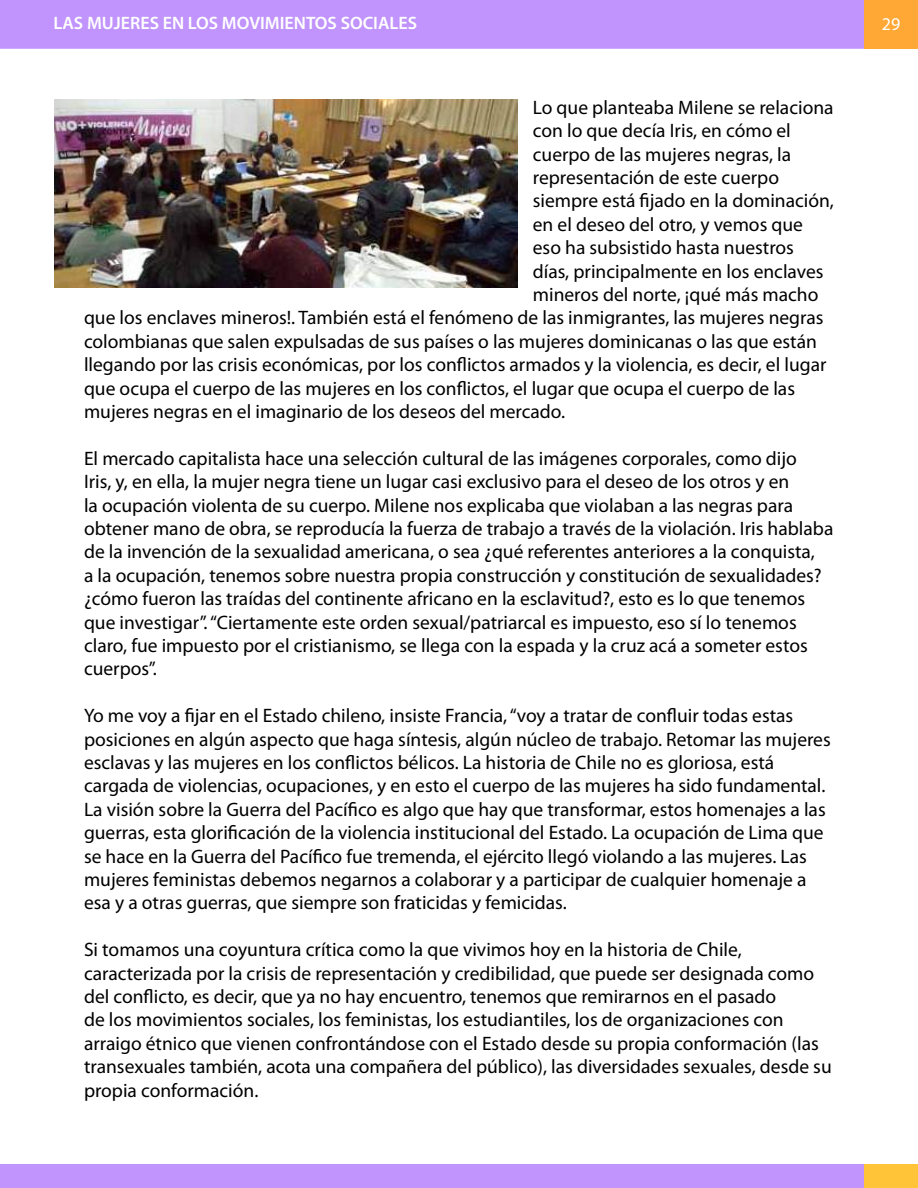
<style>
.page{position:relative;width:918px;height:1188px;background:#fff}
.page>*{position:absolute;margin:0;border:0;box-sizing:border-box;transform-origin:0 0}
.t1{font:19.5px/23.4px "Myriad Pro";color:#000}
.t2{font:600 18px "Myriad Pro";color:#fff}
.t3{font:18px "Myriad Pro";color:#fff}
</style>
<div class="page">
<div style="left:0;top:0;width:864px;height:49px;background:#c094fc"></div>
<div style="left:0;top:1164px;width:864px;height:24px;background:#c094fc"></div>
<div style="left:864px;top:1164px;width:54px;height:24px;background:#ffc438"></div>
<div style="left:864px;top:0;width:54px;height:49px;background:#ffa835"></div>
<img style="left:54px;top:99px;width:464px;height:189px">
<p class="t2" style="left:54px;top:12px;width:365px">LAS MUJERES EN LOS MOVIMIENTOS SOCIALES</p>
<p class="t3" style="left:882px;top:13px;width:20px">29</p>
<p class="t1" style="left:533px;top:95px;width:302px">Lo que planteaba Milene se relaciona</p>
<p class="t1" style="left:533px;top:119px;width:260px">con lo que decía Iris, en cómo el</p>
<p class="t1" style="left:533px;top:142px;width:260px">cuerpo de las mujeres negras, la</p>
<p class="t1" style="left:533px;top:165px;width:248px">representación de este cuerpo</p>
<p class="t1" style="left:533px;top:189px;width:303px">siempre está fijado en la dominación,</p>
<p class="t1" style="left:533px;top:212px;width:272px">en el deseo del otro, y vemos que</p>
<p class="t1" style="left:533px;top:236px;width:263px">eso ha subsistido hasta nuestros</p>
<p class="t1" style="left:533px;top:259px;width:292px">días, principalmente en los enclaves</p>
<p class="t1" style="left:533px;top:282px;width:287px">mineros del norte, ¡qué más macho</p>
<p class="t1" style="left:84px;top:306px;width:741px">que los enclaves mineros!. También está el fenómeno de las inmigrantes, las mujeres negras</p>
<p class="t1" style="left:84px;top:329px;width:734px">colombianas que salen expulsadas de sus países o las mujeres dominicanas o las que están</p>
<p class="t1" style="left:84px;top:353px;width:744px">llegando por las crisis económicas, por los conflictos armados y la violencia, es decir, el lugar</p>
<p class="t1" style="left:84px;top:376px;width:713px">que ocupa el cuerpo de las mujeres en los conflictos, el lugar que ocupa el cuerpo de las</p>
<p class="t1" style="left:84px;top:399px;width:483px">mujeres negras en el imaginario de los deseos del mercado.</p>
<p class="t1" style="left:84px;top:446px;width:751px">El mercado capitalista hace una selección cultural de las imágenes corporales, como dijo<br>Iris, y, en ella, la mujer negra tiene un lugar casi exclusivo para el deseo de los otros y en<br>la ocupación violenta de su cuerpo. Milene nos explicaba que violaban a las negras para obtener mano de obra, se reproducía la fuerza de trabajo a través de la violación. Iris hablaba de la invención de la sexualidad americana, o sea ¿qué referentes anteriores a la conquista,<br>a la ocupación, tenemos sobre nuestra propia construcción y constitución de sexualidades? ¿cómo fueron las traídas del continente africano en la esclavitud?, esto es lo que tenemos que investigar”. “Ciertamente este orden sexual/patriarcal es impuesto, eso sí lo tenemos claro, fue impuesto por el cristianismo, se llega con la espada y la cruz acá a someter estos cuerpos”.</p>
<p class="t1" style="left:84px;top:704px;width:748px">Yo me voy a fijar en el Estado chileno, insiste Francia, “voy a tratar de confluir todas estas posiciones en algún aspecto que haga síntesis, algún núcleo de trabajo. Retomar las mujeres esclavas y las mujeres en los conflictos bélicos. La historia de Chile no es gloriosa, está cargada de violencias, ocupaciones, y en esto el cuerpo de las mujeres ha sido fundamental.<br>La visión sobre la Guerra del Pacífico es algo que hay que transformar, estos homenajes a las guerras, esta glorificación de la violencia institucional del Estado. La ocupación de Lima que se hace en la Guerra del Pacífico fue tremenda, el ejército llegó violando a las mujeres. Las mujeres feministas debemos negarnos a colaborar y a participar de cualquier homenaje a esa y a otras guerras, que siempre son fraticidas y femicidas.</p>
<p class="t1" style="left:84px;top:938px;width:749px">Si tomamos una coyuntura crítica como la que vivimos hoy en la historia de Chile, caracterizada por la crisis de representación y credibilidad, que puede ser designada como del conflicto, es decir, que ya no hay encuentro, tenemos que remirarnos en el pasado<br>de los movimientos sociales, los feministas, los estudiantiles, los de organizaciones con arraigo étnico que vienen confrontándose con el Estado desde su propia conformación (las transexuales también, acota una compañera del público), las diversidades sexuales, desde su propia conformación.</p>
</div>
